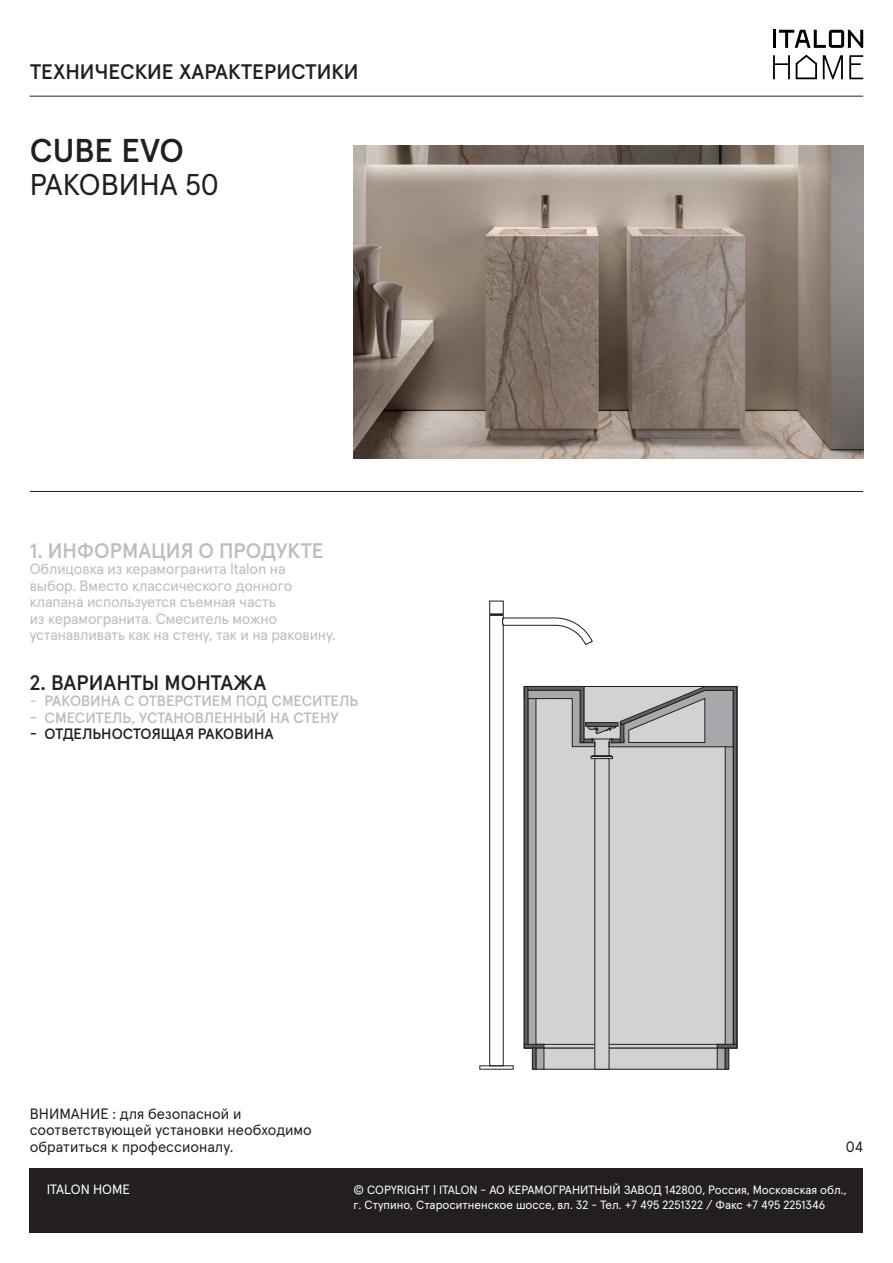
<style>
.page{position:relative;width:893px;height:1263px;background:#fff}
.page>*{position:absolute;margin:0;border:0;box-sizing:border-box;transform-origin:0 0}
.t1{font:500 33px "Apercu Pro";color:#231f20}
.t2{font:30px "Apercu Pro";color:#231f20}
.t3{font:500 21px "Apercu Pro";color:#231f20}
.t4{font:500 21px "Apercu Pro";color:#bcbdc0}
.t5{font:15px/16.5px "Apercu Pro";letter-spacing:-.01em;color:#bcbdc0}
.t6{font:15px/16.5px "Apercu Pro";color:#231f20}
.t7{font:500 15px/16.5px "Apercu Pro";color:#bcbdc0}
.t8{font:500 15px "Apercu Pro";color:#231f20}
.t9{font:13.5px "Apercu Pro";color:#fff}
.t10{font:12px/15px "Apercu Pro";color:#fff}
</style>
<div class="page">
<hr style="left:30px;top:96px;width:833px;height:1px;background:#231f20">
<hr style="left:30px;top:491px;width:833px;height:1px;background:#231f20">
<div style="left:30px;top:1168px;width:833px;height:65px;background:#231f20"></div>
<svg style="left:779px;top:30px;width:84px;height:18px"></svg>
<hr style="left:773px;top:30px;width:3px;height:18px;background:#000001">
<svg style="left:773px;top:55px;width:17px;height:24px"></svg>
<svg style="left:849px;top:55px;width:14px;height:24px"></svg>
<svg style="left:823px;top:55px;width:20px;height:24px"></svg>
<svg style="left:796px;top:55px;width:21px;height:24px"></svg>
<img style="left:353px;top:145px;width:510px;height:314px">
<svg style="left:479px;top:601px;width:258px;height:468px"></svg>
<h3 class="t3" style="left:30px;top:56px;width:330px">ТЕХНИЧЕСКИЕ ХАРАКТЕРИСТИКИ</h3>
<h1 class="t1" style="left:30px;top:125px;width:156px">CUBE EVO</h1>
<h2 class="t2" style="left:30px;top:161px;width:191px">РАКОВИНА 50</h2>
<h3 class="t4" style="left:30px;top:534px;width:295px">1. ИНФОРМАЦИЯ О ПРОДУКТЕ</h3>
<p class="t5" style="left:30px;top:560px;width:308px">Облицовка из керамогранита Italon на<br>выбор. Вместо классического донного клапана используется съемная часть<br>из керамогранита. Смеситель можно устанавливать как на стену, так и на раковину.</p>
<h3 class="t3" style="left:30px;top:666px;width:238px">2. ВАРИАНТЫ МОНТАЖА</h3>
<p class="t7" style="left:45px;top:692px;width:315px">РАКОВИНА С ОТВЕРСТИЕМ ПОД СМЕСИТЕЛЬ<br>СМЕСИТЕЛЬ, УСТАНОВЛЕННЫЙ НА СТЕНУ</p>
<p class="t8" style="left:45px;top:722px;width:230px">ОТДЕЛЬНОСТОЯЩАЯ РАКОВИНА</p>
<p class="t5" style="left:30px;top:692px;width:9px">-</p>
<p class="t7" style="left:30px;top:708px;width:9px">-</p>
<p class="t8" style="left:30px;top:722px;width:9px">-</p>
<p class="t6" style="left:30px;top:1104px;width:284px">ВНИМАНИЕ : для безопасной и соответствующей установки необходимо обратиться к профессионалу.</p>
<p class="t6" style="left:846px;top:1137px;width:19px">04</p>
<p class="t9" style="left:47px;top:1179px;width:85px">ITALON HOME</p>
<p class="t10" style="left:353px;top:1182px;width:495px">© COPYRIGHT | ITALON - АО КЕРАМОГРАНИТНЫЙ ЗАВОД 142800, Россия, Московская обл., г. Ступино, Староcитненское шоссе, вл. 32 - Тел. +7 495 2251322 / Факс +7 495 2251346</p>
</div>
